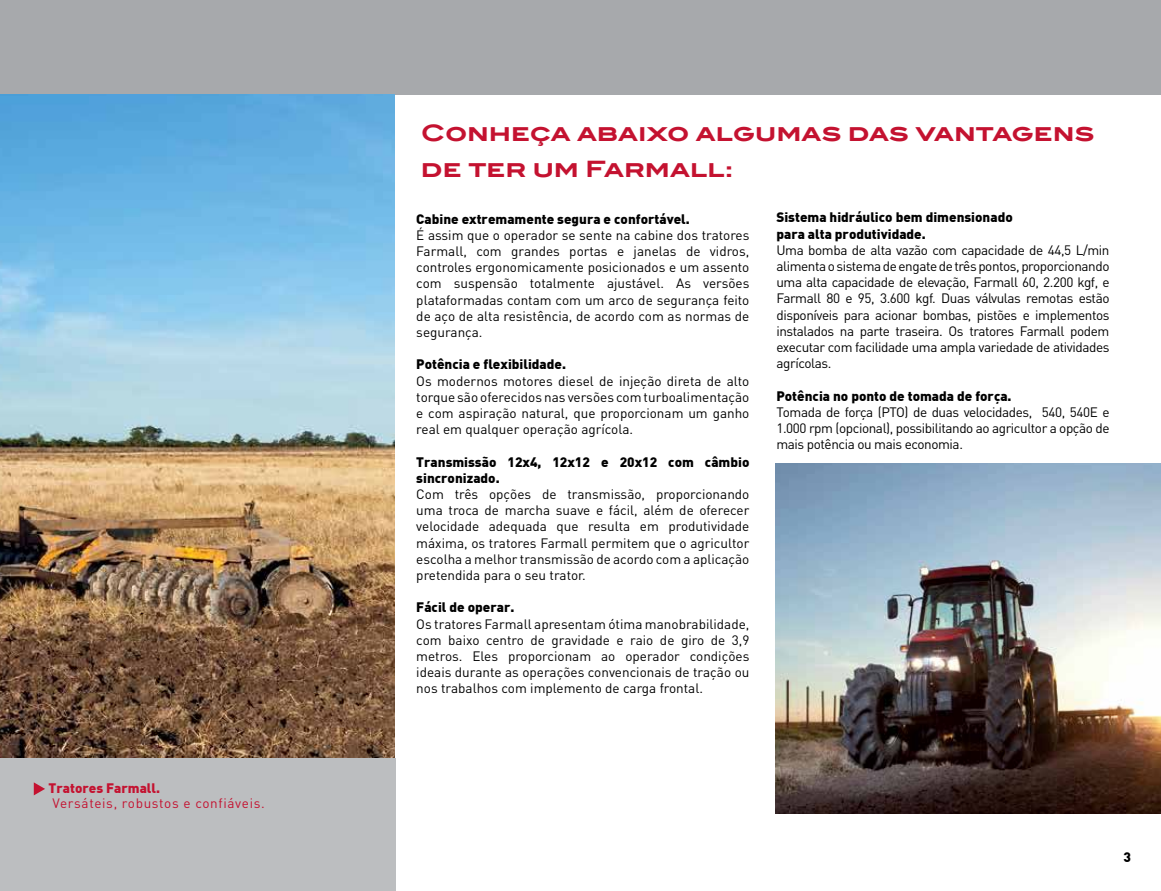
<style>
.page{position:relative;width:1161px;height:891px;background:#fff}
.page>*{position:absolute;margin:0;border:0;box-sizing:border-box;transform-origin:0 0}
.t1{font:700 22.5px/36px "Blair ITC Std";letter-spacing:-.005em;color:#c41230}
.t2{font:13.5px/16.2px "DIN";color:#000;text-align:justify}
.t3{font:900 13.5px/16.2px "DIN";color:#000}
.t4{font:13.5px "DIN";letter-spacing:.05em;color:#c41230}
.t5{font:900 13.5px "DIN";color:#c41230}
</style>
<div class="page">
<div style="left:0;top:0;width:1161px;height:94px;background:#a7a9ac"></div>
<img style="left:776px;top:464px;width:385px;height:350px">
<img style="left:0;top:94px;width:395px;height:664px">
<div style="left:0;top:758px;width:395px;height:133px;background:#bcbec0"></div>
<svg style="left:34px;top:782px;width:11px;height:13px"></svg>
<p class="t5" style="left:49px;top:779px;width:113px">Tratores Farmall.</p>
<p class="t4" style="left:53px;top:795px;width:214px">Versáteis, robustos e confiáveis.</p>
<h1 class="t1" style="left:421px;top:115px;width:675px">Conheça abaixo algumas das vantagens de ter um Farmall:</h1>
<p class="t3" style="left:416px;top:210px;width:275px">Cabine extremamente segura e confortável.</p>
<p class="t2" style="left:416px;top:227px;width:335px">É assim que o operador se sente na cabine dos tratores Farmall, com grandes portas e janelas de vidros, controles ergonomicamente posicionados e um assento com suspensão totalmente ajustável. As versões plataformadas contam com um arco de segurança feito de aço de alta resistência, de acordo com as normas de segurança.</p>
<p class="t3" style="left:416px;top:356px;width:151px">Potência e flexibilidade.</p>
<p class="t2" style="left:416px;top:372px;width:335px">Os modernos motores diesel de injeção direta de alto torque são oferecidos nas versões com turboalimentação e com aspiração natural, que proporcionam um ganho real em qualquer operação agrícola.</p>
<p class="t3" style="left:416px;top:453px;width:335px">Transmissão 12x4, 12x12 e 20x12 com câmbio sincronizado.</p>
<p class="t2" style="left:416px;top:486px;width:335px">Com três opções de transmissão, proporcionando uma troca de marcha suave e fácil, além de oferecer velocidade adequada que resulta em produtividade máxima, os tratores Farmall permitem que o agricultor escolha a melhor transmissão de acordo com a aplicação pretendida para o seu trator.</p>
<p class="t3" style="left:416px;top:599px;width:100px">Fácil de operar.</p>
<p class="t2" style="left:416px;top:615px;width:335px">Os tratores Farmall apresentam ótima manobrabilidade, com baixo centro de gravidade e raio de giro de 3,9 metros. Eles proporcionam ao operador condições ideais durante as operações convencionais de tração ou nos trabalhos com implemento de carga frontal.</p>
<p class="t3" style="left:776px;top:209px;width:238px">Sistema hidráulico bem dimensionado para alta produtividade.</p>
<p class="t2" style="left:776px;top:242px;width:335px">Uma bomba de alta vazão com capacidade de 44,5 L/min alimenta o sistema de engate de três pontos, proporcionando uma alta capacidade de elevação, Farmall 60, 2.200 kgf, e Farmall 80 e 95, 3.600 kgf. Duas válvulas remotas estão disponíveis para acionar bombas, pistões e implementos instalados na parte traseira. Os tratores Farmall podem executar com facilidade uma ampla variedade de atividades agrícolas.</p>
<p class="t3" style="left:776px;top:387px;width:237px">Potência no ponto de tomada de força.</p>
<p class="t2" style="left:776px;top:404px;width:335px">Tomada de força (PTO) de duas velocidades, 540, 540E e 1.000 rpm (opcional), possibilitando ao agricultor a opção de mais potência ou mais economia.</p>
<p class="t3" style="left:1123px;top:848px;width:9px">3</p>
</div>
